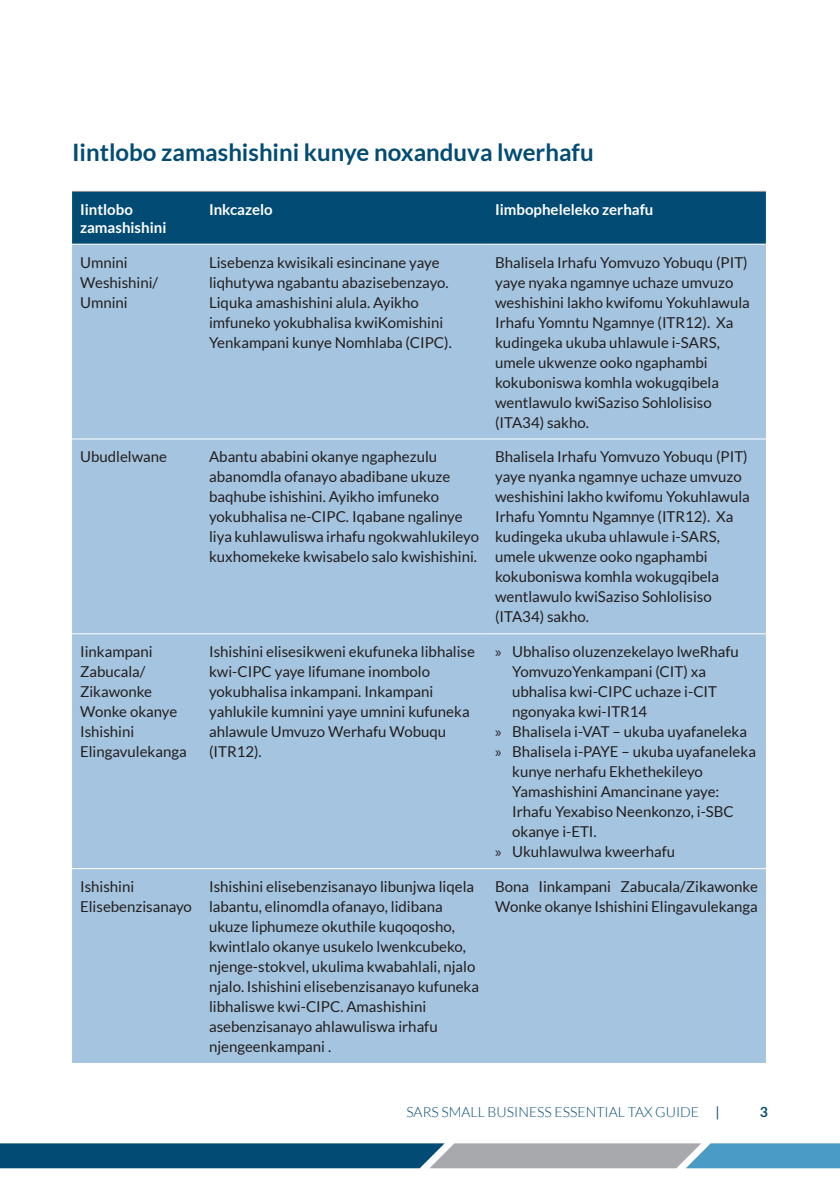
<style>
.page{position:relative;width:840px;height:1191px;background:#fff}
.page>*{position:absolute;margin:0;border:0;box-sizing:border-box;transform-origin:0 0}
.t1{font:700 24px "Lato";color:#014b75}
.t2{font:15px/20px "Lato";color:#231f20}
.t3{font:700 15px/18px "Lato";color:#fff}
.t4{font:300 14px "Lato";color:#014b75}
.t5{font:700 14px "Lato";color:#014b75}
.s1{font-family:"Myriad Pro"}
.s2{font-weight:400}
</style>
<div class="page">
<svg style="left:0;top:1143px;width:839px;height:25px;background:#467a97"></svg>
<div style="left:72px;top:192px;width:693px;height:52px;background:#014b75"></div>
<div style="left:72px;top:245px;width:693px;height:818px;background:#a4c4df"></div>
<hr style="left:72px;top:438px;width:129px;height:1px;background:#fff">
<hr style="left:201px;top:438px;width:286px;height:1px;background:#fff">
<hr style="left:487px;top:438px;width:278px;height:1px;background:#fff">
<hr style="left:72px;top:633px;width:129px;height:1px;background:#fff">
<hr style="left:201px;top:633px;width:286px;height:1px;background:#fff">
<hr style="left:487px;top:633px;width:278px;height:1px;background:#fff">
<hr style="left:72px;top:868px;width:129px;height:1px;background:#fff">
<hr style="left:201px;top:868px;width:286px;height:1px;background:#fff">
<hr style="left:487px;top:868px;width:278px;height:1px;background:#fff">
<hr style="left:72px;top:191px;width:129px;height:1px;background:#939598">
<hr style="left:201px;top:191px;width:286px;height:1px;background:#939598">
<hr style="left:487px;top:191px;width:278px;height:1px;background:#939598">
<p class="t1" style="left:72px;top:139px;width:523px">Iintlobo zamashishini kunye noxanduva lwerhafu</p>
<p class="t3" style="left:80px;top:200px;width:88px">Iintlobo zamashishini</p>
<p class="t3" style="left:209px;top:200px;width:65px">Inkcazelo</p>
<p class="t3" style="left:495px;top:200px;width:160px">Iimbopheleleko zerhafu</p>
<p class="t2" style="left:80px;top:252px;width:80px">Umnini<br>Weshishini/<br>Umnini</p>
<p class="t2" style="left:209px;top:252px;width:244px">Lisebenza kwisikali esincinane yaye liqhutywa ngabantu abazisebenzayo.<br>Liquka amashishini alula. Ayikho imfuneko yokubhalisa kwiKomishini Yenkampani kunye Nomhlaba (CIPC).</p>
<p class="t2" style="left:495px;top:252px;width:256px">Bhalisela Irhafu Yomvuzo Yobuqu (PIT) yaye nyaka ngamnye uchaze umvuzo weshishini lakho kwifomu Yokuhlawula<br>Irhafu Yomntu Ngamnye (ITR12). Xa kudingeka ukuba uhlawule i-SARS, umele ukwenze ooko ngaphambi kokuboniswa komhla wokugqibela wentlawulo kwiSaziso Sohlolisiso (ITA34) sakho.</p>
<p class="t2" style="left:80px;top:447px;width:88px">Ubudlelwane</p>
<p class="t2" style="left:209px;top:447px;width:271px">Abantu ababini okanye ngaphezulu abanomdla ofanayo abadibane ukuze baqhube ishishini. Ayikho imfuneko yokubhalisa ne-CIPC. Iqabane ngalinye liya kuhlawuliswa irhafu ngokwahlukileyo kuxhomekeke kwisabelo salo kwishishini.</p>
<p class="t2" style="left:495px;top:447px;width:256px">Bhalisela Irhafu Yomvuzo Yobuqu (PIT) yaye nyanka ngamnye uchaze umvuzo weshishini lakho kwifomu Yokuhlawula<br>Irhafu Yomntu Ngamnye (ITR12). Xa kudingeka ukuba uhlawule i-SARS, umele ukwenze ooko ngaphambi kokuboniswa komhla wokugqibela wentlawulo kwiSaziso Sohlolisiso (ITA34) sakho.</p>
<p class="t2" style="left:80px;top:641px;width:108px">Iinkampani<br>Zabucala/<br>Zikawonke<br>Wonke okanye<br>Ishishini<br>Elingavulekanga</p>
<p class="t2" style="left:209px;top:641px;width:267px">Ishishini elisesikweni ekufuneka libhalise kwi-CIPC yaye lifumane inombolo yokubhalisa inkampani. Inkampani yahlukile kumnini yaye umnini kufuneka ahlawule Umvuzo Werhafu Wobuqu (ITR12).</p>
<p class="t2" style="left:512px;top:641px;width:228px;text-indent:-17px"><span class="s1">»</span> Ubhaliso oluzenzekelayo lweRhafu<br>YomvuzoYenkampani (CIT) xa ubhalisa kwi-CIPC uchaze i-CIT ngonyaka kwi-ITR14</p>
<p class="t2" style="left:495px;top:721px;width:253px"><span class="s1">»</span> Bhalisela i-VAT – ukuba uyafaneleka</p>
<p class="t2" style="left:512px;top:741px;width:245px;text-indent:-17px"><span class="s1">»</span> Bhalisela i-PAYE – ukuba uyafaneleka kunye nerhafu Ekhethekileyo<br>Yamashishini Amancinane yaye:<br>Irhafu Yexabiso Neenkonzo, i-SBC okanye i-ETI.</p>
<p class="t2" style="left:495px;top:841px;width:181px"><span class="s1">»</span> Ukuhlawulwa kweerhafu</p>
<p class="t2" style="left:80px;top:876px;width:113px">Ishishini<br>Elisebenzisanayo</p>
<p class="t2" style="left:209px;top:876px;width:271px">Ishishini elisebenzisanayo libunjwa liqela labantu, elinomdla ofanayo, lidibana ukuze liphumeze okuthile kuqoqosho, kwintlalo okanye usukelo lwenkcubeko, njenge-stokvel, ukulima kwabahlali, njalo njalo. Ishishini elisebenzisanayo kufuneka libhaliswe kwi-CIPC. Amashishini asebenzisanayo ahlawuliswa irhafu njengeenkampani .</p>
<p class="t2" style="left:495px;top:876px;width:264px">Bona Iinkampani Zabucala/Zikawonke<br>Wonke okanye Ishishini Elingavulekanga</p>
<p class="t4" style="left:406px;top:1104px;width:314px">SARS SMALL BUSINESS ESSENTIAL TAX GUIDE <span class="s2">|</span></p>
<p class="t5" style="left:759px;top:1104px;width:10px">3</p>
</div>
